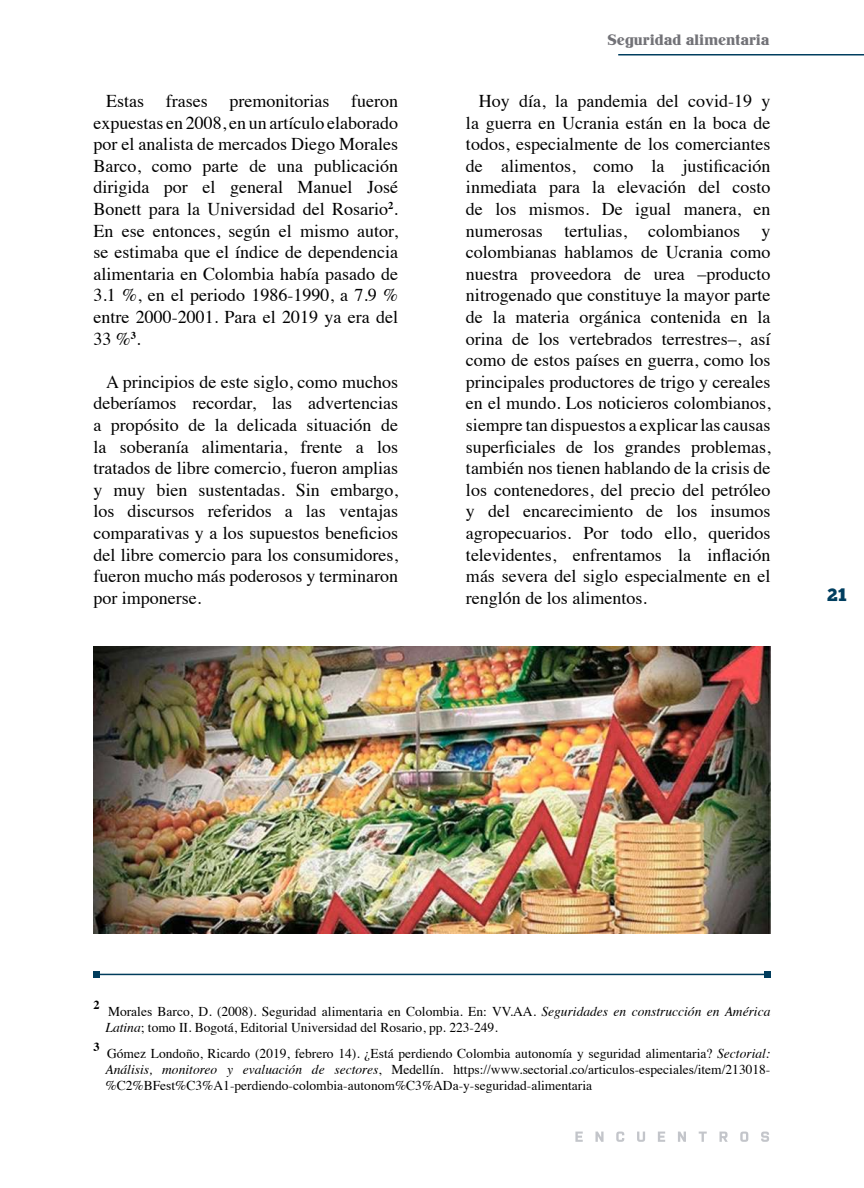
<style>
.page{position:relative;width:864px;height:1188px;background:#fff}
.page>*{position:absolute;margin:0;border:0;box-sizing:border-box;transform-origin:0 0}
.t1{font:18px/21.6px "Times";color:#000;text-align:justify}
.t2{font:18px "Chunk Five Ex";color:#003e5f}
.t3{font:500 15px "John Hancock CP";color:#727277}
.t4{font:13.5px/16.2px "Times";color:#000}
.t5{font:700 12.3px "Times";color:#000}
.s1{font-style:italic}
</style>
<div class="page">
<svg style="left:575px;top:1132px;width:8px;height:10px"></svg>
<svg style="left:595px;top:1132px;width:9px;height:10px"></svg>
<svg style="left:616px;top:1132px;width:8px;height:10px"></svg>
<svg style="left:637px;top:1132px;width:8px;height:10px"></svg>
<svg style="left:658px;top:1132px;width:7px;height:10px"></svg>
<svg style="left:678px;top:1132px;width:8px;height:10px"></svg>
<svg style="left:699px;top:1132px;width:8px;height:10px"></svg>
<svg style="left:719px;top:1132px;width:9px;height:10px"></svg>
<svg style="left:740px;top:1132px;width:8px;height:10px"></svg>
<svg style="left:761px;top:1132px;width:8px;height:10px"></svg>
<hr style="left:618px;top:54px;width:246px;height:2px;background:#003e5f">
<hr style="left:94px;top:974px;width:676px;height:1px;background:#003c5c">
<div style="left:94px;top:971px;width:6px;height:7px;background:#003c5c"></div>
<div style="left:764px;top:971px;width:6px;height:7px;background:#003c5c"></div>
<img style="left:93px;top:647px;width:678px;height:286px">
<p class="t1" style="left:93px;top:89px;width:306px;text-indent:13px">Estas frases premonitorias fueron expuestas en 2008, en un artículo elaborado por el analista de mercados Diego Morales Barco, como parte de una publicación dirigida por el general Manuel José Bonett para la Universidad del Rosario<sup>2</sup>.<br>En ese entonces, según el mismo autor, se estimaba que el índice de dependencia alimentaria en Colombia había pasado de 3.1 %, en el periodo 1986-1990, a 7.9 % entre 2000-2001. Para el 2019 ya era del 33 %<sup>3</sup>.</p>
<p class="t1" style="left:93px;top:369px;width:306px;text-indent:13px">A principios de este siglo, como muchos deberíamos recordar, las advertencias a propósito de la delicada situación de la soberanía alimentaria, frente a los tratados de libre comercio, fueron amplias y muy bien sustentadas. Sin embargo, los discursos referidos a las ventajas comparativas y a los supuestos beneficios del libre comercio para los consumidores, fueron mucho más poderosos y terminaron por imponerse.</p>
<p class="t3" style="left:607px;top:31px;width:164px">Seguridad alimentaria</p>
<p class="t1" style="left:466px;top:89px;width:306px;text-indent:13px">Hoy día, la pandemia del covid-19 y la guerra en Ucrania están en la boca de todos, especialmente de los comerciantes de alimentos, como la justificación inmediata para la elevación del costo de los mismos. De igual manera, en numerosas tertulias, colombianos y colombianas hablamos de Ucrania como nuestra proveedora de urea –producto nitrogenado que constituye la mayor parte de la materia orgánica contenida en la orina de los vertebrados terrestres–, así como de estos países en guerra, como los principales productores de trigo y cereales en el mundo. Los noticieros colombianos, siempre tan dispuestos a explicar las causas superficiales de los grandes problemas, también nos tienen hablando de la crisis de los contenedores, del precio del petróleo y del encarecimiento de los insumos agropecuarios. Por todo ello, queridos televidentes, enfrentamos la inflación más severa del siglo especialmente en el renglón de los alimentos.</p>
<p class="t2" style="left:827px;top:581px;width:21px">21</p>
<p class="t5" style="left:94px;top:993px;width:8px">2</p>
<p class="t4" style="left:106px;top:1002px;width:666px">Morales Barco, D. (2008). Seguridad alimentaria en Colombia. En: VV.AA. <span class="s1">Seguridades en construcción en América<br>Latina</span>; tomo II. Bogotá, Editorial Universidad del Rosario, pp. 223-249.</p>
<p class="t5" style="left:94px;top:1035px;width:8px">3</p>
<p class="t4" style="left:106px;top:1044px;width:666px;text-align:justify">Gómez Londoño, Ricardo (2019, febrero 14). ¿Está perdiendo Colombia autonomía y seguridad alimentaria? <span class="s1">Sectorial:<br>Análisis, monitoreo y evaluación de sectores</span>, Medellín. https://www.sectorial.co/articulos-especiales/item/213018- %C2%BFest%C3%A1-perdiendo-colombia-autonom%C3%ADa-y-seguridad-alimentaria</p>
</div>
